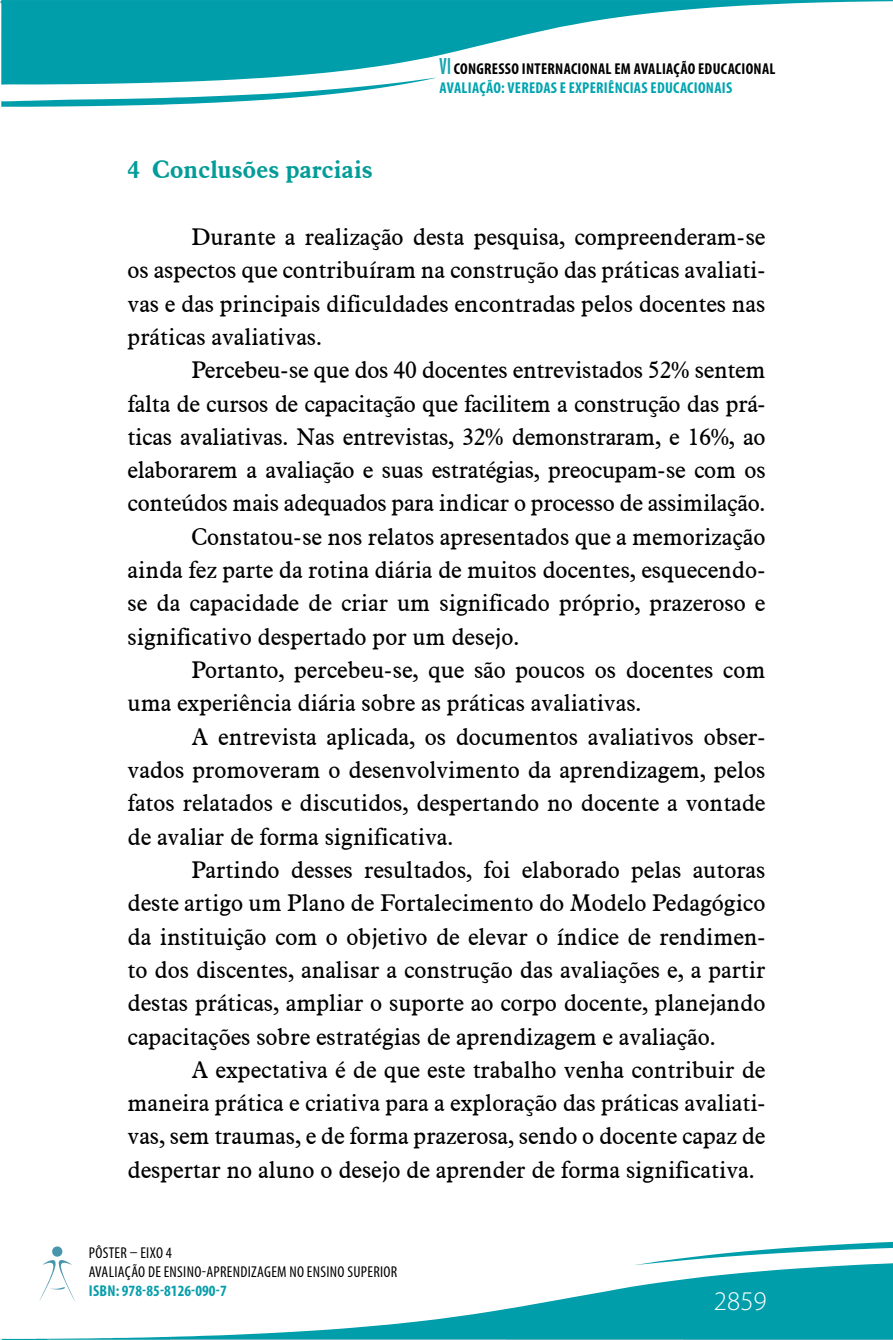
<style>
.page{position:relative;width:893px;height:1340px;background:#fff}
.page>*{position:absolute;margin:0;border:0;box-sizing:border-box;transform-origin:0 0}
.t1{font:300 27px "Myriad Pro";color:#fff}
.TÍTULO_01{font:700 24.75px "Aldine 721 BT";color:#049c98}
.t2{font:23.62px/33.3px "Aldine 721 BT";color:#000;text-align:justify}
.t3{font:700 condensed 15.75px/18.9px "Myriad Pro";letter-spacing:.02em;color:#000}
.t4{font:condensed 15.75px/18.9px "Myriad Pro";letter-spacing:.02em;color:#000}
.t5{font:700 condensed 15.75px "Myriad Pro";color:#079eab}
.s1{font-size:23.62px;color:#15a4b0}
.s2{color:#00a4b0}
</style>
<div class="page">
<svg style="left:37px;top:1265px;width:856px;height:74px"></svg>
<hr style="left:683px;top:1339px;width:210px;height:1px;background:#46abb7">
<hr style="left:170px;top:1339px;width:337px;height:1px;background:#72b8c4">
<hr style="left:507px;top:1339px;width:176px;height:1px;background:#5bb0bc">
<svg style="left:47px;top:1339px;width:123px;height:1px"></svg>
<svg style="left:0;top:1338px;width:37px;height:1px"></svg>
<svg style="left:635px;top:1241px;width:258px;height:24px"></svg>
<svg style="left:40px;top:1246px;width:35px;height:55px"></svg>
<svg style="left:0;top:0;width:893px;height:78px;fill:#009eab"></svg>
<svg style="left:1px;top:78px;width:434px;height:29px"></svg>
<p class="TÍTULO_01" style="left:128px;top:154px;width:247px">4 Conclusões parciais</p>
<p class="t3" style="left:440px;top:59px;width:337px"><span class="s1">VI</span> CONGRESSO INTERNACIONAL EM AVALIAÇÃO EDUCACIONAL<br><span class="s2">AVALIAÇÃO: VEREDAS E EXPERIÊNCIAS EDUCACIONAIS</span></p>
<p class="t2" style="left:128px;top:220px;width:639px;text-indent:64px">Durante a realização desta pesquisa, compreenderam-se os aspectos que contribuíram na construção das práticas avaliati&shy;vas e das principais dificuldades encontradas pelos docentes nas práticas avaliativas.</p>
<p class="t2" style="left:128px;top:353px;width:639px;text-indent:64px">Percebeu-se que dos 40 docentes entrevistados 52% sentem falta de cursos de capacitação que facilitem a construção das prá&shy;ticas avaliativas. Nas entrevistas, 32% demonstraram, e 16%, ao elaborarem a avaliação e suas estratégias, preocupam-se com os conteúdos mais adequados para indicar o processo de assimilação.</p>
<p class="t2" style="left:128px;top:519px;width:639px;text-indent:64px">Constatou-se nos relatos apresentados que a memorização ainda fez parte da rotina diária de muitos docentes, esquecendo&shy;se da capacidade de criar um significado próprio, prazeroso e significativo despertado por um desejo.</p>
<p class="t2" style="left:128px;top:653px;width:639px;text-indent:64px">Portanto, percebeu-se, que são poucos os docentes com uma experiência diária sobre as práticas avaliativas.</p>
<p class="t2" style="left:128px;top:719px;width:639px;text-indent:64px">A entrevista aplicada, os documentos avaliativos obser&shy;vados promoveram o desenvolvimento da aprendizagem, pelos fatos relatados e discutidos, despertando no docente a vontade de avaliar de forma significativa.</p>
<p class="t2" style="left:128px;top:852px;width:639px;text-indent:64px">Partindo desses resultados, foi elaborado pelas autoras deste artigo um Plano de Fortalecimento do Modelo Pedagógico da instituição com o objetivo de elevar o índice de rendimen&shy;to dos discentes, analisar a construção das avaliações e, a partir destas práticas, ampliar o suporte ao corpo docente, planejando capacitações sobre estratégias de aprendizagem e avaliação.</p>
<p class="t2" style="left:128px;top:1052px;width:639px;text-indent:64px">A expectativa é de que este trabalho venha contribuir de maneira prática e criativa para a exploração das práticas avaliati&shy;vas, sem traumas, e de forma prazerosa, sendo o docente capaz de despertar no aluno o desejo de aprender de forma significativa.</p>
<p class="t4" style="left:89px;top:1242px;width:310px">PÔSTER – EIXO 4<br>AVALIAÇÃO DE ENSINO-APRENDIZAGEM NO ENSINO SUPERIOR</p>
<p class="t5" style="left:89px;top:1280px;width:139px">ISBN: 978-85-8126-090-7</p>
<p class="t1" style="left:714px;top:1286px;width:54px">2859</p>
</div>
